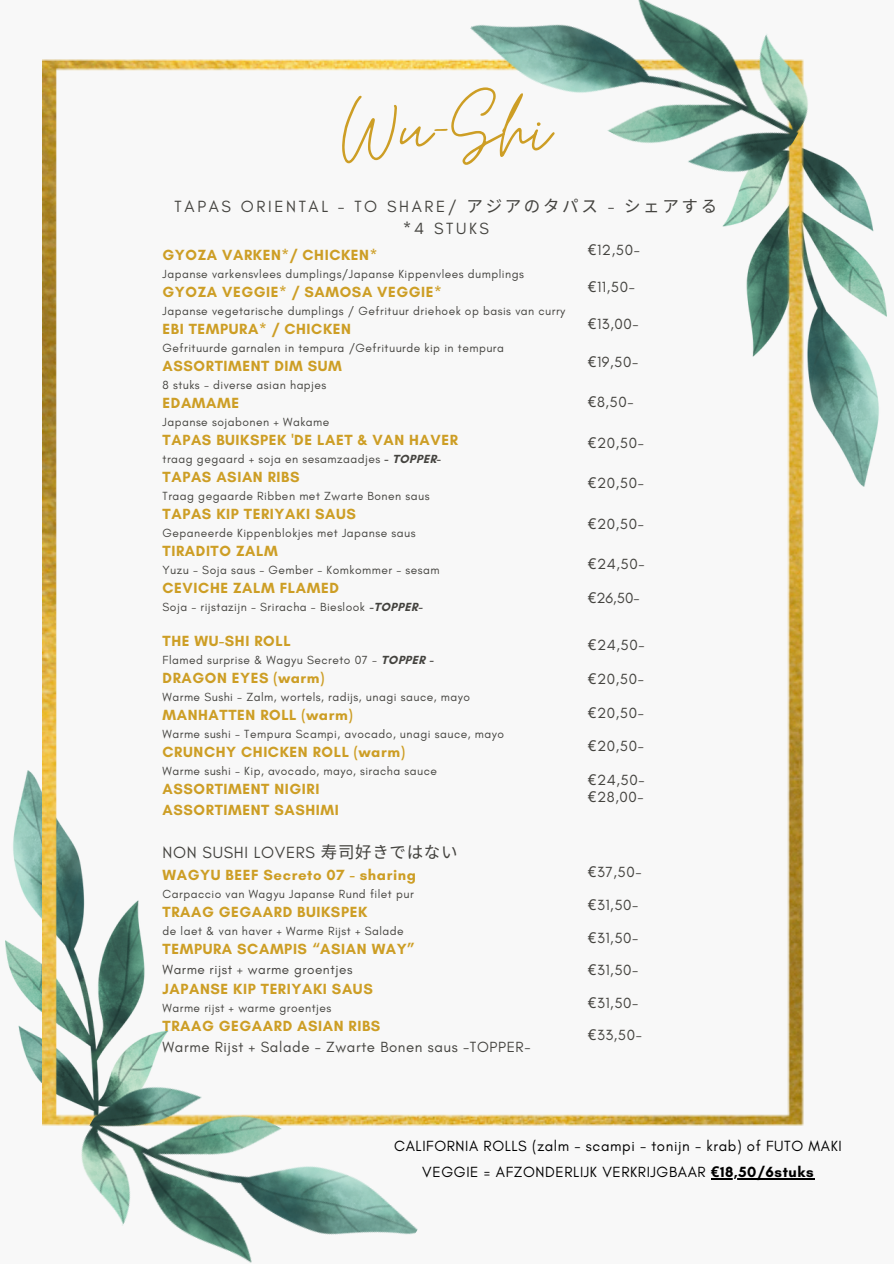
<style>
.page{position:relative;width:894px;height:1264px;background:#fff}
.page>*{position:absolute;margin:0;border:0;box-sizing:border-box;transform-origin:0 0}
.t1{font:96px "Moon Time";color:#cd9e25}
.t2{font:16.5px/22.5px "Glacial Indifference";letter-spacing:.16em;color:#44433f;text-align:center}
.t3{font:16.5px "Glacial Indifference";letter-spacing:.04em;color:#44433f}
.t4{font:700 15px/21px "Glacial Indifference";letter-spacing:.04em;color:#cd9e25}
.t5{font:15px/32.7px "Glacial Indifference";letter-spacing:.04em;color:#44433f}
.t6{font:15px/25.8px "Glacial Indifference";letter-spacing:.04em;color:#000;text-align:center}
.t7{font:13.5px "Glacial Indifference";letter-spacing:.04em;color:#44433f}
.t8{font:12px "Glacial Indifference";letter-spacing:.04em;color:#44433f}
.s1{font-family:"Noto Sans CJ Ksc"}
.s2{font-weight:700}
.s3{font-family:"Noto Sans"}
.s4{font-family:"Noto Sans";font-weight:700}
</style>
<div class="page">
<div style="left:0;top:0;width:893px;height:1263px;background:#f8f8f8"></div>
<img style="left:6px;top:770px;width:48px;height:356px">
<img style="left:804px;top:161px;width:81px;height:325px">
<img style="left:42px;top:59px;width:762px;height:1066px">
<img style="left:460px;top:0;width:373px;height:213px">
<img style="left:54px;top:1045px;width:373px;height:218px">
<hr style="left:710px;top:1177px;width:104px;height:2px;background:#000">
<p class="t1" style="left:342px;top:72px;width:209px">Wu-Shi</p>
<p class="t2" style="left:175px;top:195px;width:544px">TAPAS ORIENTAL - TO SHARE/ <span class="s1">アジアのタパス</span> - <span class="s1">シェアする</span>*4 STUKS</p>
<p class="t4" style="left:162px;top:244px;width:216px">GYOZA VARKEN*/ CHICKEN*</p>
<p class="t8" style="left:162px;top:267px;width:363px">Japanse varkensvlees dumplings/Japanse Kippenvlees dumplings</p>
<p class="t4" style="left:162px;top:281px;width:281px">GYOZA VEGGIE* / SAMOSA VEGGIE*</p>
<p class="t8" style="left:162px;top:304px;width:404px">Japanse vegetarische dumplings / Gefrituur driehoek op basis van curry</p>
<p class="t4" style="left:162px;top:318px;width:190px">EBI TEMPURA* / CHICKEN</p>
<p class="t8" style="left:162px;top:341px;width:343px">Gefrituurde garnalen in tempura /Gefrituurde kip in tempura</p>
<p class="t4" style="left:162px;top:355px;width:181px">ASSORTIMENT DIM SUM</p>
<p class="t8" style="left:162px;top:378px;width:165px">8 stuks - diverse asian hapjes</p>
<p class="t4" style="left:162px;top:392px;width:78px">EDAMAME</p>
<p class="t8" style="left:162px;top:415px;width:168px">Japanse sojabonen + Wakame</p>
<p class="t4" style="left:162px;top:429px;width:297px">TAPAS BUIKSPEK 'DE LAET &amp; VAN HAVER</p>
<p class="t8" style="left:162px;top:452px;width:280px">traag gegaard + soja en sesamzaadjes <span class="s2">- TOPPER-</span></p>
<p class="t4" style="left:162px;top:466px;width:138px">TAPAS ASIAN RIBS</p>
<p class="t8" style="left:162px;top:489px;width:268px">Traag gegaarde Ribben met Zwarte Bonen saus</p>
<p class="t4" style="left:162px;top:503px;width:195px">TAPAS KIP TERIYAKI SAUS</p>
<p class="t8" style="left:162px;top:526px;width:254px">Gepaneerde Kippenblokjes met Japanse saus</p>
<p class="t4" style="left:162px;top:540px;width:117px">TIRADITO ZALM</p>
<p class="t8" style="left:162px;top:563px;width:278px">Yuzu - Soja saus - Gember - Komkommer - sesam</p>
<p class="t4" style="left:162px;top:577px;width:178px">CEVICHE ZALM FLAMED</p>
<p class="t8" style="left:162px;top:600px;width:262px">Soja - rijstazijn - Sriracha - Bieslook <span class="s2">-TOPPER-</span></p>
<p class="t4" style="left:162px;top:630px;width:130px">THE WU-SHI ROLL</p>
<p class="t8" style="left:162px;top:653px;width:272px">Flamed surprise &amp; Wagyu Secreto 07 - <span class="s2">TOPPER -</span></p>
<p class="t4" style="left:162px;top:667px;width:163px">DRAGON EYES (warm)</p>
<p class="t8" style="left:162px;top:690px;width:309px">Warme Sushi - Zalm, wortels, radijs, unagi sauce, mayo</p>
<p class="t4" style="left:162px;top:704px;width:191px">MANHATTEN ROLL (warm)</p>
<p class="t8" style="left:162px;top:727px;width:343px">Warme sushi - Tempura Scampi, avocado, unagi sauce, mayo</p>
<p class="t4" style="left:162px;top:741px;width:244px">CRUNCHY CHICKEN ROLL (warm)</p>
<p class="t8" style="left:162px;top:764px;width:276px">Warme sushi - Kip, avocado, mayo, siracha sauce</p>
<p class="t4" style="left:162px;top:778px;width:178px">ASSORTIMENT NIGIRI<br>ASSORTIMENT SASHIMI</p>
<h2 class="t3" style="left:162px;top:842px;width:296px">NON SUSHI LOVERS <span class="s1">寿司好きではない</span></h2>
<p class="t4" style="left:162px;top:864px;width:255px">WAGYU BEEF Secreto 07 - sharing</p>
<p class="t8" style="left:162px;top:887px;width:252px">Carpaccio van Wagyu Japanse Rund filet pur</p>
<p class="t4" style="left:162px;top:901px;width:206px">TRAAG GEGAARD BUIKSPEK</p>
<p class="t8" style="left:162px;top:924px;width:242px">de laet &amp; van haver + Warme Rijst + Salade</p>
<p class="t4" style="left:162px;top:938px;width:254px">TEMPURA SCAMPIS “ASIAN WAY”</p>
<p class="t7" style="left:162px;top:960px;width:191px">Warme rijst + warme groentjes</p>
<p class="t4" style="left:162px;top:977px;width:212px">JAPANSE KIP TERIYAKI SAUS</p>
<p class="t8" style="left:162px;top:1000px;width:170px">Warme rijst + warme groentjes</p>
<p class="t4" style="left:162px;top:1014px;width:219px">TRAAG GEGAARD ASIAN RIBS</p>
<p class="t5" style="left:162px;top:1029px;width:369px">Warme Rijst + Salade - Zwarte Bonen saus -TOPPER-</p>
<h1 class="t5" style="left:587px;top:233px;width:53px"><span class="s3">€</span>12,50-</h1>
<h2 class="t5" style="left:587px;top:270px;width:49px"><span class="s3">€</span>11,50-</h2>
<p class="t5" style="left:587px;top:307px;width:52px"><span class="s3">€</span>13,00-</p>
<h3 class="t5" style="left:587px;top:345px;width:52px"><span class="s3">€</span>19,50-</h3>
<h3 class="t5" style="left:587px;top:386px;width:47px"><span class="s3">€</span>8,50-</h3>
<h3 class="t5" style="left:587px;top:426px;width:58px"><span class="s3">€</span>20,50-</h3>
<h3 class="t5" style="left:587px;top:467px;width:58px"><span class="s3">€</span>20,50-</h3>
<h3 class="t5" style="left:587px;top:507px;width:58px"><span class="s3">€</span>20,50-</h3>
<p class="t5" style="left:587px;top:548px;width:58px"><span class="s3">€</span>24,50-</p>
<h3 class="t5" style="left:587px;top:581px;width:53px"><span class="s3">€</span>26,50-</h3>
<h3 class="t5" style="left:587px;top:628px;width:58px"><span class="s3">€</span>24,50-</h3>
<h3 class="t5" style="left:587px;top:662px;width:58px"><span class="s3">€</span>20,50-</h3>
<h3 class="t5" style="left:587px;top:696px;width:58px"><span class="s3">€</span>20,50-</h3>
<h3 class="t5" style="left:587px;top:729px;width:58px"><span class="s3">€</span>20,50-</h3>
<h3 class="t5" style="left:587px;top:763px;width:58px"><span class="s3">€</span>24,50-</h3>
<h3 class="t5" style="left:587px;top:780px;width:57px"><span class="s3">€</span>28,00-</h3>
<h3 class="t5" style="left:587px;top:855px;width:56px"><span class="s3">€</span>37,50- <span class="s3">€</span>31,50- <span class="s3">€</span>31,50- <span class="s3">€</span>31,50- <span class="s3">€</span>31,50- <span class="s3">€</span>33,50-</h3>
<h3 class="t6" style="left:394px;top:1132px;width:449px">CALIFORNIA ROLLS (zalm - scampi - tonijn - krab) of FUTO MAKI<br>VEGGIE = AFZONDERLIJK VERKRIJGBAAR <span class="s4">€</span><span class="s2">18,50/6stuks</span></h3>
</div>
